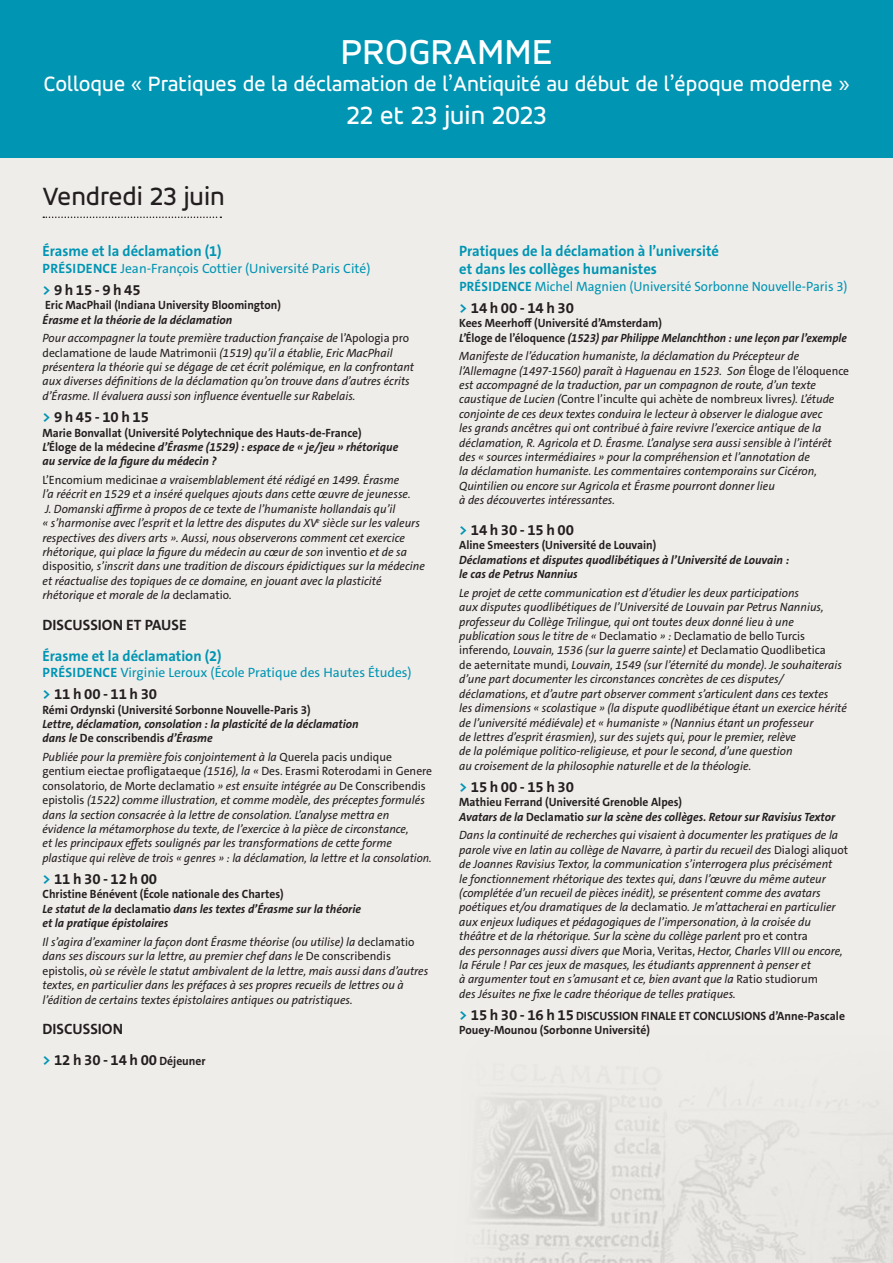
<style>
.page{position:relative;width:893px;height:1263px;background:#fff}
.page>*{position:absolute;margin:0;border:0;box-sizing:border-box;transform-origin:0 0}
.t1{font:500 37.5px "Accord Alternate";color:#fff}
.t2{font:500 27px "Accord Alternate";color:#fff}
.t3{font:500 27px "Accord Alternate";color:#231f20}
.t4{font:500 22.5px "Accord Alternate";color:#fff}
.t5{font:700 15px "The Sans C5";color:#231f20}
.t6{font:700 15px/18px "The Sans C5";color:#0095b3}
.t7{font:13.5px "The Sans C5";color:#0095b3}
.t8{font:italic 12px/14.4px "The Sans C5";color:#231f20}
.t9{font:italic 700 12px/14.4px "The Sans C5";color:#231f20}
.t10{font:700 12px/14.4px "The Sans C5";color:#231f20;scale:.96 1}
.t11{font:700 12px/14.4px "The Sans C5";color:#231f20}
.s1{font-weight:700}
.s2{color:#0095b3}
.s3{font-style:italic}
.s4{font-style:normal}
.s5{font-size:12px}
.s6{font-size:15px;color:#0095b3}
.s7{font-size:15px}
</style>
<div class="page">
<div style="left:0;top:29px;width:893px;height:1234px;background:#efedea"></div>
<img style="left:477px;top:1080px;width:416px;height:183px">
<div style="left:0;top:0;width:893px;height:157px;background:#0095b3"></div>
<svg style="left:43px;top:216px;width:178px;height:2px"></svg>
<p class="t1" style="left:340px;top:30px;width:214px">PROGRAMME</p>
<p class="t4" style="left:43px;top:70px;width:808px">Colloque « Pratiques de la déclamation de l’Antiquité au début de l’époque moderne »</p>
<p class="t2" style="left:346px;top:99px;width:202px">22 et 23 juin 2023</p>
<p class="t3" style="left:43px;top:180px;width:184px">Vendredi 23 juin</p>
<p class="t6" style="left:43px;top:242px;width:181px">Érasme et la déclamation (1)</p>
<p class="t7" style="left:43px;top:259px;width:329px"><span class="s1">PRÉSIDENCE</span> Jean-François Cottier (Université Paris Cité)</p>
<p class="t5" style="left:43px;top:280px;width:100px"><span class="s2">&gt;</span> 9 h 15 - 9 h 45</p>
<p class="t10" style="left:43px;top:298px;width:250px">Eric MacPhail (Indiana University Bloomington)<br><span class="s3">Érasme et la théorie de la déclamation</span></p>
<p class="t8" style="left:43px;top:331px;width:373px">Pour accompagner la toute première traduction française de <span class="s4">l’Apologia pro declamatione de laude Matrimonii</span> (1519) qu’il a établie, Eric MacPhail présentera la théorie qui se dégage de cet écrit polémique, en la confrontant aux diverses définitions de la déclamation qu’on trouve dans d’autres écrits d’Érasme. Il évaluera aussi son influence éventuelle sur Rabelais.</p>
<p class="t5" style="left:43px;top:407px;width:108px"><span class="s2">&gt;</span> 9 h 45 - 10 h 15</p>
<p class="t10" style="left:43px;top:425px;width:372px">Marie Bonvallat (Université Polytechnique des Hauts-de-France)<br><span class="s3">L’</span>Éloge de la médecine <span class="s3">d’Érasme (1529) : espace de « je/jeu » rhétorique au service de la figure du médecin ?</span></p>
<p class="t8" style="left:43px;top:473px;width:384px"><span class="s4">L’Encomium medicinae</span> a vraisemblablement été rédigé en 1499. Érasme<br>l’a réécrit en 1529 et a inséré quelques ajouts dans cette œuvre de jeunesse.<br>J. Domanski affirme à propos de ce texte de l’humaniste hollandais qu’il<br>« s’harmonise avec l’esprit et la lettre des disputes du XV<sup>e</sup> siècle sur les valeurs respectives des divers arts ». Aussi, nous observerons comment cet exercice rhétorique, qui place la figure du médecin au cœur de son <span class="s4">inventio</span> et de sa <span class="s4">dispositio</span>, s’inscrit dans une tradition de discours épidictiques sur la médecine et réactualise des topiques de ce domaine, en jouant avec la plasticité rhétorique et morale de la <span class="s4">declamatio.</span></p>
<p class="t5" style="left:43px;top:615px;width:146px">DISCUSSION ET PAUSE</p>
<p class="t6" style="left:43px;top:647px;width:181px">Érasme et la déclamation (2)</p>
<p class="t7" style="left:43px;top:664px;width:370px"><span class="s1">PRÉSIDENCE</span> Virginie Leroux (École Pratique des Hautes Études)</p>
<p class="t5" style="left:43px;top:684px;width:116px"><span class="s2">&gt;</span> 11 h 00 - 11 h 30</p>
<p class="t9" style="left:43px;top:702px;width:318px"><span class="s4">Rémi Ordynski (Université Sorbonne Nouvelle-Paris 3)<br></span>Lettre, déclamation, consolation : la plasticité de la déclamation dans le <span class="s4">De conscribendis</span> d’Érasme</p>
<p class="t8" style="left:43px;top:750px;width:391px">Publiée pour la première fois conjointement à la <span class="s4">Querela pacis undique gentium eiectae profligataeque</span> (1516), la « <span class="s4">Des. Erasmi Roterodami in Genere consolatorio, de Morte declamatio</span> » est ensuite intégrée au <span class="s4">De Conscribendis epistolis</span> (1522) comme illustration, et comme modèle, des préceptes formulés dans la section consacrée à la lettre de consolation. L’analyse mettra en évidence la métamorphose du texte, de l’exercice à la pièce de circonstance,<br>et les principaux effets soulignés par les transformations de cette forme plastique qui relève de trois « genres » : la déclamation, la lettre et la consolation.</p>
<p class="t5" style="left:43px;top:869px;width:116px"><span class="s2">&gt;</span> 11 h 30 - 12 h 00</p>
<p class="t9" style="left:43px;top:887px;width:320px"><span class="s4">Christine Bénévent (École nationale des Chartes)<br></span>Le statut de la <span class="s4">declamatio</span> dans les textes d’Érasme sur la théorie et la pratique épistolaires</p>
<p class="t8" style="left:43px;top:935px;width:387px">Il s’agira d’examiner la façon dont Érasme théorise (ou utilise) la <span class="s4">declamatio </span>dans ses discours sur la lettre, au premier chef dans le <span class="s4">De conscribendis epistolis,</span> où se révèle le statut ambivalent de la lettre, mais aussi dans d’autres textes, en particulier dans les préfaces à ses propres recueils de lettres ou à l’édition de certains textes épistolaires antiques ou patristiques.</p>
<p class="t5" style="left:43px;top:1019px;width:82px">DISCUSSION</p>
<p class="t5" style="left:43px;top:1050px;width:165px"><span class="s2">&gt;</span> 12 h 30 - 14 h 00 <span class="s5">Déjeuner</span></p>
<p class="t6" style="left:459px;top:242px;width:261px">Pratiques de la déclamation à l’université et dans les collèges humanistes</p>
<p class="t7" style="left:459px;top:277px;width:390px"><span class="s1">PRÉSIDENCE</span> Michel Magnien (Université Sorbonne Nouvelle-Paris 3)</p>
<p class="t5" style="left:459px;top:298px;width:116px"><span class="s2">&gt;</span> 14 h 00 - 14 h 30</p>
<p class="t10" style="left:459px;top:316px;width:405px">Kees Meerhoff (Université d’Amsterdam)<br><span class="s3">L’</span>Éloge de l’éloquence <span class="s3">(1523) par Philippe Melanchthon : une leçon par l’exemple</span></p>
<p class="t8" style="left:459px;top:349px;width:391px">Manifeste de l’éducation humaniste, la déclamation du Précepteur de l’Allemagne (1497-1560) paraît à Haguenau en 1523. Son <span class="s4">Éloge de l’éloquence </span>est accompagné de la traduction, par un compagnon de route, d’un texte caustique de Lucien (<span class="s4">Contre l’inculte qui achète de nombreux livres</span>). L’étude conjointe de ces deux textes conduira le lecteur à observer le dialogue avec<br>les grands ancêtres qui ont contribué à faire revivre l’exercice antique de la déclamation, R. Agricola et D. Érasme. L’analyse sera aussi sensible à l’intérêt des « sources intermédiaires » pour la compréhension et l’annotation de<br>la déclamation humaniste. Les commentaires contemporains sur Cicéron, Quintilien ou encore sur Agricola et Érasme pourront donner lieu<br>à des découvertes intéressantes.</p>
<p class="t5" style="left:459px;top:520px;width:116px"><span class="s2">&gt;</span> 14 h 30 - 15 h 00</p>
<p class="t9" style="left:459px;top:538px;width:331px"><span class="s4">Aline Smeesters (Université de Louvain)<br></span>Déclamations et disputes quodlibétiques à l’Université de Louvain : le cas de Petrus Nannius</p>
<p class="t8" style="left:459px;top:586px;width:389px">Le projet de cette communication est d’étudier les deux participations<br>aux disputes quodlibétiques de l’Université de Louvain par Petrus Nannius, professeur du Collège Trilingue, qui ont toutes deux donné lieu à une publication sous le titre de « <span class="s4">Declamatio</span> » : <span class="s4">Declamatio de bello Turcis inferendo</span>, Louvain, 1536 (sur la guerre sainte) et <span class="s4">Declamatio Quodlibetica<br>de aeternitate mundi</span>, Louvain, 1549 (sur l’éternité du monde). Je souhaiterais d’une part documenter les circonstances concrètes de ces disputes/ déclamations, et d’autre part observer comment s’articulent dans ces textes<br>les dimensions « scolastique » (la dispute quodlibétique étant un exercice hérité de l’université médiévale) et « humaniste » (Nannius étant un professeur<br>de lettres d’esprit érasmien), sur des sujets qui, pour le premier, relève<br>de la polémique politico-religieuse, et pour le second, d’une question<br>au croisement de la philosophie naturelle et de la théologie.</p>
<p class="t5" style="left:459px;top:777px;width:116px"><span class="s2">&gt;</span> 15 h 00 - 15 h 30</p>
<p class="t9" style="left:459px;top:795px;width:377px"><span class="s4">Mathieu Ferrand (Université Grenoble Alpes)<br></span>Avatars de la <span class="s4">Declamatio</span> sur la scène des collèges. Retour sur Ravisius Textor</p>
<p class="t8" style="left:459px;top:828px;width:390px">Dans la continuité de recherches qui visaient à documenter les pratiques de la parole vive en latin au collège de Navarre, à partir du recueil des <span class="s4">Dialogi aliquot </span>de Joannes Ravisius Textor, la communication s’interrogera plus précisément<br>le fonctionnement rhétorique des textes qui, dans l’œuvre du même auteur (complétée d’un recueil de pièces inédit), se présentent comme des avatars poétiques et/ou dramatiques de la <span class="s4">declamatio</span>. Je m’attacherai en particulier aux enjeux ludiques et pédagogiques de l’impersonation, à la croisée du théâtre et de la rhétorique. Sur la scène du collège parlent <span class="s4">pro et contra<br></span>des personnages aussi divers que <span class="s4">Moria, Veritas,</span> Hector, Charles VIII ou encore, la Férule ! Par ces jeux de masques, les étudiants apprennent à penser et<br>à argumenter tout en s’amusant et ce, bien avant que la <span class="s4">Ratio studiorum<br></span>des Jésuites ne fixe le cadre théorique de telles pratiques.</p>
<p class="t11" style="left:459px;top:1009px;width:387px"><span class="s6">&gt;</span> <span class="s7">15 h 30 - 16 h 15</span> DISCUSSION FINALE ET CONCLUSIONS d’Anne-Pascale<br>Pouey-Mounou (Sorbonne Université)</p>
</div>
